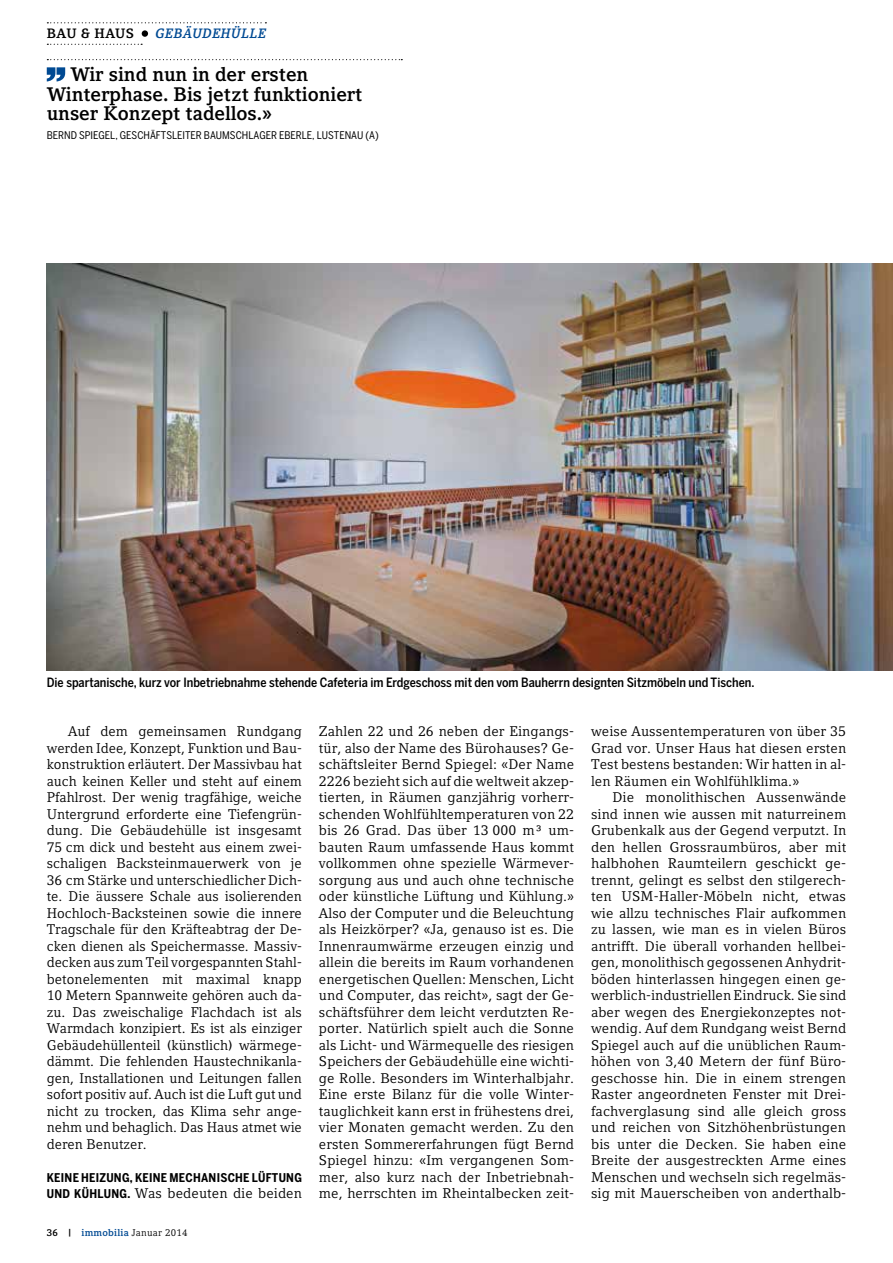
<style>
.page{position:relative;width:893px;height:1263px;background:#fff}
.page>*{position:absolute;margin:0;border:0;box-sizing:border-box;transform-origin:0 0}
.t1{font:700 19.5px/19.5px "Compatil Letter LT Pro";color:#000}
.t2{font:13.95px/16.5px "Compatil Letter LT Pro";letter-spacing:.005em;color:#000;text-align:justify}
.t3{font:italic 700 13.5px "Compatil Letter LT Pro";letter-spacing:.025em;color:#004a93}
.t4{font:500 12.75px "Benton Sans Cond";color:#000}
.t5{font:700 12px "Benton Sans Cond";letter-spacing:.025em;color:#000}
.t6{font:10.5px "Benton Sans Cond";color:#000}
.t7{font:9.75px "Compatil Letter LT Pro";letter-spacing:.025em;color:#000}
.s1{font-style:normal;color:#000}
.s2{font-family:"Benton Sans Cond";font-weight:700;font-size:12px}
.s3{font-weight:700}
.s4{font-weight:700;color:#004a93}
</style>
<div class="page">
<svg style="left:47px;top:22px;width:219px;height:1px"></svg>
<svg style="left:47px;top:44px;width:95px;height:1px"></svg>
<div style="left:142px;top:30px;width:6px;height:7px;background:#000;border-radius:50%"></div>
<svg style="left:47px;top:59px;width:355px;height:1px"></svg>
<svg style="left:47px;top:67px;width:18px;height:14px"></svg>
<img style="left:47px;top:264px;width:846px;height:407px">
<p class="t3" style="left:47px;top:26px;width:221px"><span class="s1">Bau &amp; Haus</span> GEBÄUDEHÜLLE</p>
<h1 class="t1" style="left:47px;top:65px;width:317px;text-indent:24px">Wir sind nun in der ersten<br>Winterphase. Bis jetzt funktioniert unser Konzept tadellos.»</h1>
<p class="t6" style="left:47px;top:129px;width:333px">BERND SPIEGEL, GESCHÄFTSLEITER BAUMSCHLAGER EBERLE, LUSTENAU (A)</p>
<p class="t4" style="left:47px;top:674px;width:709px">Die spartanische, kurz vor Inbetriebnahme stehende Cafeteria im Erdgeschoss mit den vom Bauherrn designten Sitzmöbeln und Tischen.</p>
<p class="t2" style="left:47px;top:723px;width:257px;text-indent:21px">Auf dem gemeinsamen Rundgang werden Idee, Konzept, Funktion und Bau&shy;konstruktion erläutert. Der Massivbau hat auch keinen Keller und steht auf einem Pfahlrost. Der wenig tragfähige, weiche Untergrund erforderte eine Tiefengrün&shy;dung. Die Gebäudehülle ist insgesamt 75 cm dick und besteht aus einem zwei&shy;schaligen Backsteinmauerwerk von je 36 cm Stärke und unterschiedlicher Dich&shy;te. Die äussere Schale aus isolierenden Hochloch-Backsteinen sowie die innere Tragschale für den Kräfteabtrag der De&shy;cken dienen als Speichermasse. Massiv&shy;decken aus zum Teil vorgespannten Stahl&shy;betonelementen mit maximal knapp 10 Metern Spannweite gehören auch da&shy;zu. Das zweischalige Flachdach ist als Warmdach konzipiert. Es ist als einziger Gebäudehüllenteil (künstlich) wärmege&shy;dämmt. Die fehlenden Haustechnikanla&shy;gen, Installationen und Leitungen fallen sofort positiv auf. Auch ist die Luft gut und nicht zu trocken, das Klima sehr ange&shy;nehm und behaglich. Das Haus atmet wie deren Benutzer.</p>
<p class="t5" style="left:47px;top:1170px;width:42px">KEINEHEIZU</p>
<p class="t5" style="left:114px;top:1170px;width:65px">NG, KEINE MECHA</p>
<p class="t5" style="left:209px;top:1170px;width:16px">NISCHE</p>
<p class="t5" style="left:252px;top:1170px;width:51px">LÜFTUNG</p>
<p class="t5" style="left:47px;top:1187px;width:36px">UND KÜHLU</p>
<p class="t2" style="left:112px;top:1185px;width:192px"><span class="s2">NG.</span> Was bedeuten die beiden</p>
<p class="t2" style="left:319px;top:723px;width:257px">Zahlen 22 und 26 neben der Eingangs&shy;tür, also der Name des Bürohauses? Ge&shy;schäftsleiter Bernd Spiegel: «Der Name 2226 bezieht sich auf die weltweit akzep&shy;tierten, in Räumen ganzjährig vorherr&shy;schenden Wohlfühltemperaturen von 22 bis 26 Grad. Das über 13 000 m³ um&shy;bauten Raum umfassende Haus kommt vollkommen ohne spezielle Wärmever&shy;sorgung aus und auch ohne technische oder künstliche Lüftung und Kühlung.» Also der Computer und die Beleuchtung als Heizkörper? «Ja, genauso ist es. Die Innenraumwärme erzeugen einzig und allein die bereits im Raum vorhandenen energetischen Quellen: Menschen, Licht und Computer, das reicht», sagt der Ge&shy;schäftsführer dem leicht verdutzten Re&shy;porter. Natürlich spielt auch die Sonne als Licht- und Wärmequelle des riesigen Speichers der Gebäudehülle eine wichti&shy;ge Rolle. Besonders im Winterhalbjahr.<br>Eine erste Bilanz für die volle Winter&shy;tauglichkeit kann erst in frühestens drei, vier Monaten gemacht werden. Zu den ersten Sommererfahrungen fügt Bernd Spiegel hinzu: «Im vergangenen Som&shy;mer, also kurz nach der Inbetriebnah&shy;me, herrschten im Rheintalbecken zeit-</p>
<p class="t2" style="left:591px;top:723px;width:257px">weise Aussentemperaturen von über 35<br>Grad vor. Unser Haus hat diesen ersten Test bestens bestanden: Wir hatten in al&shy;len Räumen ein Wohlfühlklima.»</p>
<p class="t2" style="left:591px;top:789px;width:257px;text-indent:21px">Die monolithischen Aussenwände sind innen wie aussen mit naturreinem Grubenkalk aus der Gegend verputzt. In den hellen Grossraumbüros, aber mit halbhohen Raumteilern geschickt ge&shy;trennt, gelingt es selbst den stilgerech&shy;ten USM-Haller-Möbeln nicht, etwas wie allzu technisches Flair aufkommen zu lassen, wie man es in vielen Büros antrifft. Die überall vorhanden hellbei&shy;gen, monolithisch gegossenen Anhydrit&shy;böden hinterlassen hingegen einen ge&shy;werblich-industriellen Eindruck. Sie sind aber wegen des Energiekonzeptes not&shy;wendig. Auf dem Rundgang weist Bernd Spiegel auch auf die unüblichen Raum&shy;höhen von 3,40 Metern der fünf Büro&shy;geschosse hin. Die in einem strengen Raster angeordneten Fenster mit Drei&shy;fachverglasung sind alle gleich gross und reichen von Sitzhöhenbrüstungen bis unter die Decken. Sie haben eine Breite der ausgestreckten Arme eines Menschen und wechseln sich regelmäs&shy;sig mit Mauerscheiben von anderthalb-</p>
<p class="t7" style="left:47px;top:1227px;width:142px"><span class="s3">36 |</span> <span class="s4">immobilia</span> Januar 2014</p>
</div>
